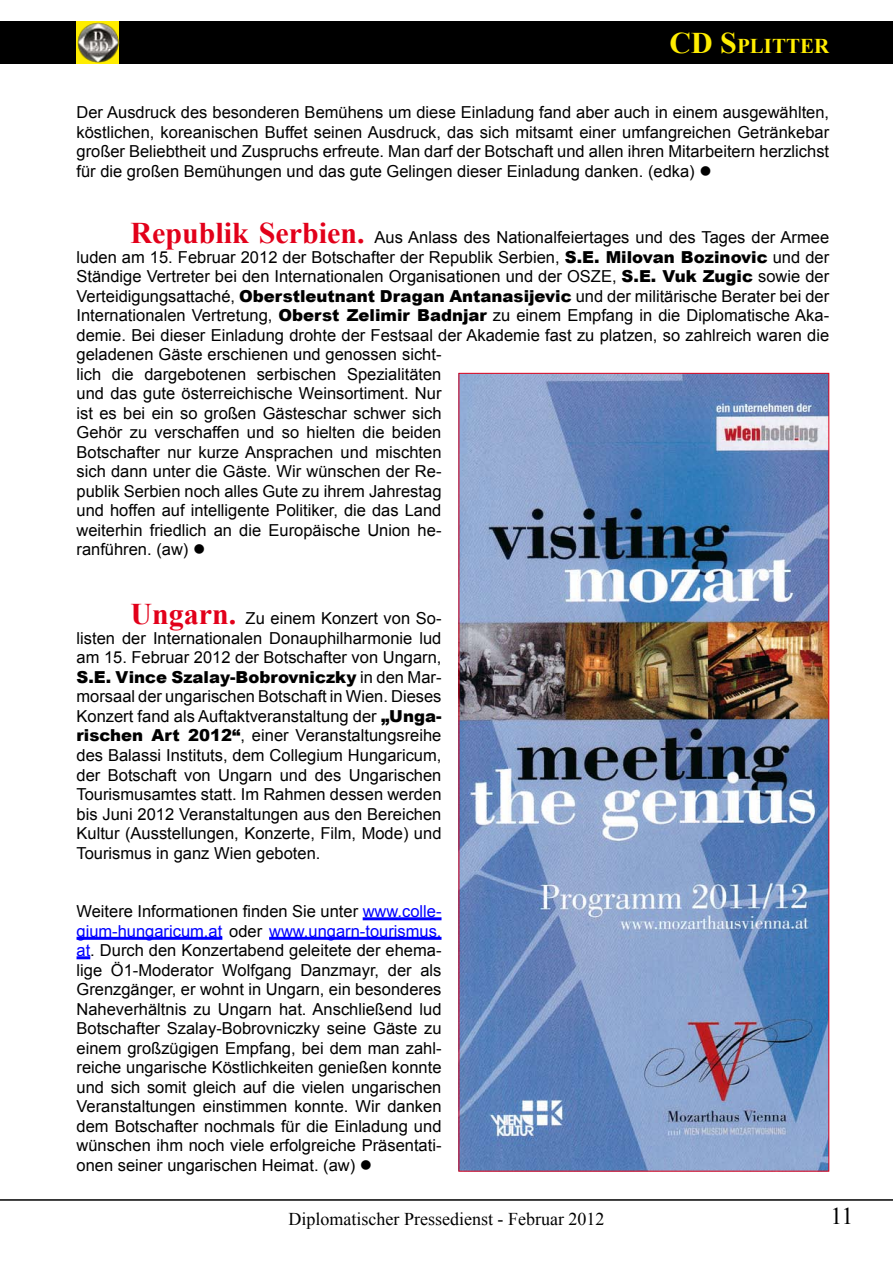
<style>
.page{position:relative;width:893px;height:1263px;background:#fff}
.page>*{position:absolute;margin:0;border:0;box-sizing:border-box;transform-origin:0 0}
.t1{font:24px "Times New Roman";color:#000}
.t2{font:700 21px "Times New Roman";color:#ffed00}
.t3{font:18px "Times New Roman";color:#000}
.t4{font:16.5px/19.5px "Arial";color:#000;text-align:justify}
.s1{font-size:30px}
.s2{font-family:"Times New Roman";font-weight:700;font-size:30px;color:#e2001a}
.s3{font-weight:900}
.s4{color:#00f}
</style>
<div class="page">
<div style="left:0;top:21px;width:893px;height:43px;background:#000"></div>
<div style="left:77px;top:21px;width:42px;height:43px;background:#ffed00"></div>
<img style="left:77px;top:22px;width:42px;height:41px">
<hr style="left:0;top:1199px;width:893px;height:2px;background:#000">
<hr style="left:363px;top:917px;width:78px;height:3px;background:#00f">
<hr style="left:77px;top:937px;width:145px;height:3px;background:#00f">
<hr style="left:269px;top:937px;width:172px;height:3px;background:#00f">
<svg style="left:77px;top:956px;width:13px;height:3px"></svg>
<img style="left:460px;top:375px;width:367px;height:794px">
<p class="t2" style="left:669px;top:31px;width:161px"><span class="s1">CD S</span>plitter</p>
<p class="t4" style="left:77px;top:103px;width:754px">Der Ausdruck des besonderen Bemühens um diese Einladung fand aber auch in einem ausgewählten, köstlichen, koreanischen Buffet seinen Ausdruck, das sich mitsamt einer umfangreichen Getränkebar großer Beliebtheit und Zuspruchs erfreute. Man darf der Botschaft und allen ihren Mitarbeitern herzlichst für die großen Bemühungen und das gute Gelingen dieser Einladung danken. (edka) ●</p>
<p class="t4" style="left:77px;top:228px;width:754px;text-align:left;text-indent:54px"><span class="s2">Republik Serbien.</span> Aus Anlass des Nationalfeiertages und des Tages der Armee luden am 15. Februar 2012 der Botschafter der Republik Serbien, <span class="s3">S.E. Milovan Bozinovic</span> und der Ständige Vertreter bei den Internationalen Organisationen und der OSZE, <span class="s3">S.E. Vuk Zugic</span> sowie der Verteidigungsattaché, <span class="s3">Oberstleutnant Dragan Antanasijevic</span> und der militärische Berater bei der Internationalen Vertretung, <span class="s3">Oberst Zelimir Badnjar</span> zu einem Empfang in die Diplomatische Aka&shy;demie. Bei dieser Einladung drohte der Festsaal der Akademie fast zu platzen, so zahlreich waren die geladenen Gäste erschienen und genossen sicht-<br>lich die dargebotenen serbischen Spezialitäten<br>und das gute österreichische Weinsortiment. Nur<br>ist es bei ein so großen Gästeschar schwer sich<br>Gehör zu verschaffen und so hielten die beiden<br>Botschafter nur kurze Ansprachen und mischten<br>sich dann unter die Gäste. Wir wünschen der Re-<br>publik Serbien noch alles Gute zu ihrem Jahrestag<br>und hoffen auf intelligente Politiker, die das Land<br>weiterhin friedlich an die Europäische Union he-<br>ranführen. (aw) ●</p>
<p class="t4" style="left:77px;top:609px;width:366px;text-indent:54px"><span class="s2">Ungarn.</span> Zu einem Konzert von So&shy;listen der Internationalen Donauphilharmonie lud am 15. Februar 2012 der Botschafter von Ungarn, <span class="s3">S.E. Vince Szalay-Bobrovniczky</span> in den Mar&shy;morsaal der ungarischen Botschaft in Wien. Dieses Konzert fand als Auftaktveranstaltung der <span class="s3">„Unga&shy;rischen Art 2012“</span>, einer Veranstaltungsreihe des Balassi Instituts, dem Collegium Hungaricum, der Botschaft von Ungarn und des Ungarischen Tourismusamtes statt. Im Rahmen dessen werden bis Juni 2012 Veranstaltungen aus den Bereichen Kultur (Ausstellungen, Konzerte, Film, Mode) und Tourismus in ganz Wien geboten.</p>
<p class="t4" style="left:77px;top:902px;width:366px">Weitere Informationen finden Sie unter <span class="s4">www.colle&shy;gium-hungaricum.at</span> oder <span class="s4">www.ungarn-tourismus. at</span>. Durch den Konzertabend geleitete der ehema&shy;lige Ö1-Moderator Wolfgang Danzmayr, der als Grenzgänger, er wohnt in Ungarn, ein besonderes Naheverhältnis zu Ungarn hat. Anschließend lud Botschafter Szalay-Bobrovniczky seine Gäste zu einem großzügigen Empfang, bei dem man zahl&shy;reiche ungarische Köstlichkeiten genießen konnte und sich somit gleich auf die vielen ungarischen Veranstaltungen einstimmen konnte. Wir danken dem Botschafter nochmals für die Einladung und wünschen ihm noch viele erfolgreiche Präsentati&shy;onen seiner ungarischen Heimat. (aw) ●</p>
<p class="t3" style="left:288px;top:1207px;width:317px">Diplomatischer Pressedienst - Februar 2012</p>
<h1 class="t1" style="left:830px;top:1200px;width:25px">11</h1>
</div>
